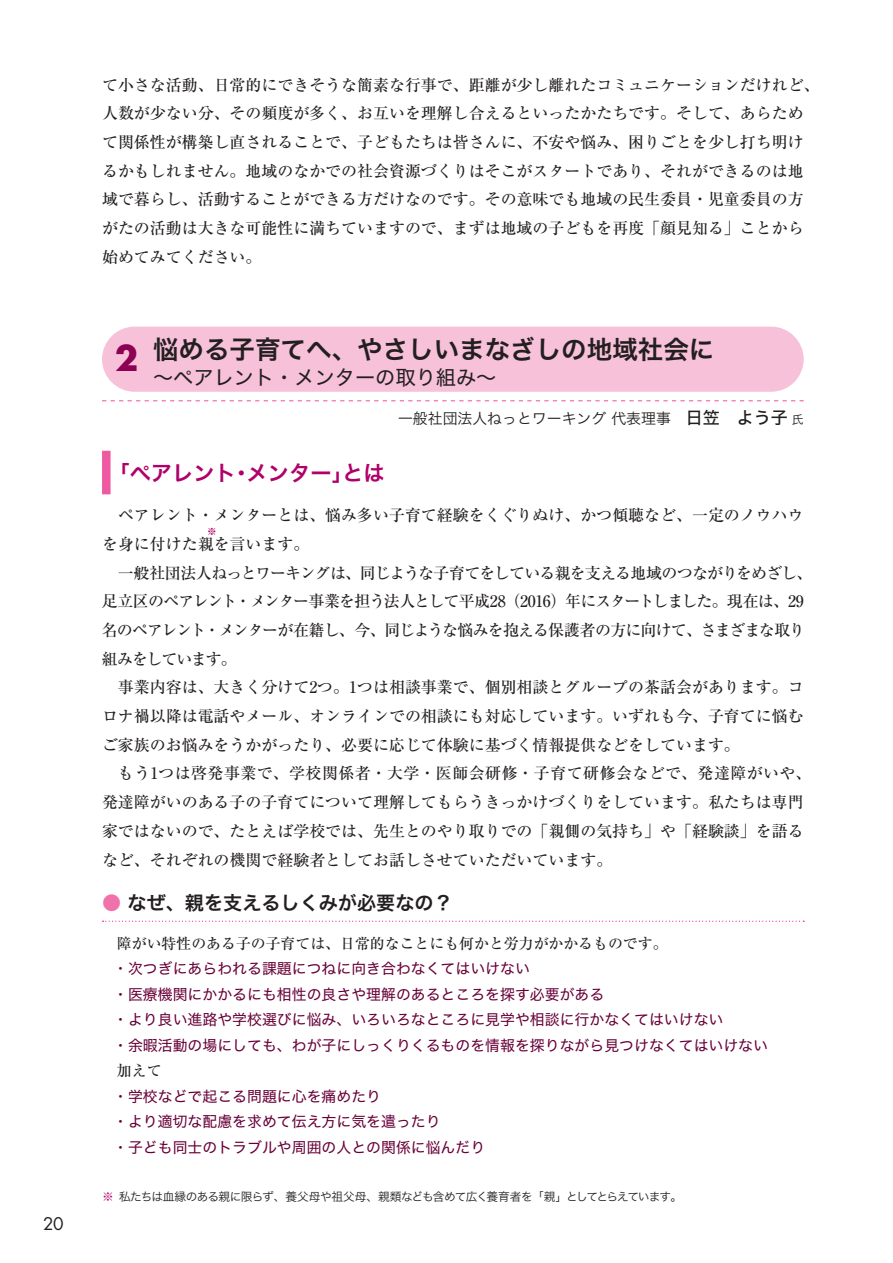
<style>
.page{position:relative;width:893px;height:1263px;background:#fff}
.page>*{position:absolute;margin:0;border:0;box-sizing:border-box;transform-origin:0 0}
.t1{font:25.5px "Hira Kaku Std N W6";color:#231f20}
.t2{font:21.3px "Hira Kaku Std N W6";color:#b0016a}
.t3{font:20.25px "Hira Kaku Std N W4";color:#231f20}
.t4{font:19.2px "Hira Kaku Std N W6";color:#231f20}
.t5{font:16.95px "Futura";color:#231f20}
.t6{font:500 15.9px/28.7px "Ryumin Pr 6 N";color:#231f20}
.t7{font:500 15.9px/28.7px "Ryumin Pr 6 N";letter-spacing:-.055em;color:#231f20}
.t8{font:14.85px/25.5px "Hira Kaku Std N W4";color:#680038}
.t9{font:500 14.85px "Ryumin Pr 6 N";color:#231f20}
.t10{font:14.85px "Hira Kaku Std N W3";color:#231f20}
.t11{font:11.7px "Hira Kaku Std N W3";letter-spacing:-.07em;color:#231f20}
.t12{font:700 9.6px "UD Shin Go Pr 6 N";color:#b0016a}
.s1{font-family:"Futura Std";font-weight:700;font-size:34.2px;color:#8d0052}
.s2{font-family:"Hira Kaku Std N W5";font-size:16.95px}
.s3{font-size:11.85px}
.s4{color:#f171ab}
.s5{font-family:"UD Shin Go Pr 6 N";font-weight:700;color:#b0016a}
</style>
<div class="page">
<div style="left:102px;top:327px;width:702px;height:65px;background:#f7c1d9;border-radius:33px"></div>
<svg style="left:102px;top:400px;width:702px;height:1px"></svg>
<div style="left:102px;top:451px;width:9px;height:43px;background:#ef59a1"></div>
<svg style="left:103px;top:921px;width:701px;height:1px"></svg>
<p class="t5" style="left:43px;top:1211px;width:22px">20</p>
<p class="t6" style="left:102px;top:70px;width:719px">て小さな活動、日常的にできそうな簡素な行事で、距離が少し離れたコミュニケーションだけれど、人数が少ない分、その頻度が多く、お互いを理解し合えるといったかたちです。そして、あらためて関係性が構築し直されることで、子どもたちは皆さんに、不安や悩み、困りごとを少し打ち明けるかもしれません。地域のなかでの社会資源づくりはそこがスタートであり、それができるのは地域で暮らし、活動することができる方だけなのです。その意味でも地域の民生委員・児童委員の方がたの活動は大きな可能性に満ちていますので、まずは地域の子どもを再度「顔見知る」ことから始めてみてください。</p>
<h1 class="t1" style="left:115px;top:330px;width:601px"><span class="s1">2</span> 悩める子育てへ、やさしいまなざしの地域社会に</h1>
<p class="t3" style="left:153px;top:362px;width:345px">〜ペアレント・メンターの取り組み〜</p>
<p class="t10" style="left:398px;top:407px;width:407px">一般社団法人ねっとワーキング 代表理事　<span class="s2">日笠　よう子</span> <span class="s3">氏</span></p>
<h2 class="t2" style="left:108px;top:456px;width:278px">「ぺアレント・メンター」とは</h2>
<p class="t6" style="left:102px;top:500px;width:703px;text-indent:16px">ペアレント・メンターとは、悩み多い子育て経験をくぐりぬけ、かつ傾聴など、一定のノウハウを身に付けた親を言います。</p>
<p class="t12" style="left:207px;top:523px;width:11px">※</p>
<p class="t7" style="left:102px;top:558px;width:712px;text-indent:16px">一般社団法人ねっとワーキングは、同じような子育てをしている親を支える地域のつながりをめざし、足立区のペアレント・メンター事業を担う法人として平成28（2016）年にスタートしました。現在は、29名のペアレント・メンターが在籍し、今、同じような悩みを抱える保護者の方に向けて、さまざまな取り組みをしています。</p>
<p class="t6" style="left:102px;top:672px;width:703px;text-align:justify;text-indent:16px">事業内容は、大きく分けて2つ。1つは相談事業で、個別相談とグループの茶話会があります。コロナ禍以降は電話やメール、オンラインでの相談にも対応しています。いずれも今、子育てに悩むご家族のお悩みをうかがったり、必要に応じて体験に基づく情報提供などをしています。</p>
<p class="t6" style="left:102px;top:758px;width:711px;text-indent:16px">もう1つは啓発事業で、学校関係者・大学・医師会研修・子育て研修会などで、発達障がいや、発達障がいのある子の子育てについて理解してもらうきっかけづくりをしています。私たちは専門家ではないので、たとえば学校では、先生とのやり取りでの「親側の気持ち」や「経験談」を語るなど、それぞれの機関で経験者としてお話しさせていただいています。</p>
<p class="t4" style="left:102px;top:888px;width:352px"><span class="s4">●</span> なぜ、親を支えるしくみが必要なの？</p>
<p class="t9" style="left:117px;top:931px;width:552px">障がい特性のある子の子育ては、日常的なことにも何かと労力がかかるものです。</p>
<p class="t8" style="left:113px;top:956px;width:656px">・次つぎにあらわれる課題につねに向き合わなくてはいけない<br>・医療機関にかかるにも相性の良さや理解のあるところを探す必要がある<br>・より良い進路や学校選びに悩み、いろいろなところに見学や相談に行かなくてはいけない<br>・余暇活動の場にしても、わが子にしっくりくるものを情報を探りながら見つけなくてはいけない</p>
<p class="t9" style="left:117px;top:1059px;width:46px">加えて</p>
<p class="t8" style="left:113px;top:1083px;width:374px">・学校などで起こる問題に心を痛めたり<br>・より適切な配慮を求めて伝え方に気を遣ったり<br>・子ども同士のトラブルや周囲の人との関係に悩んだり</p>
<p class="t11" style="left:102px;top:1188px;width:582px"><span class="s5">※</span> 私たちは血縁のある親に限らず、養父母や祖父母、親類なども含めて広く養育者を「親」としてとらえています。</p>
</div>
